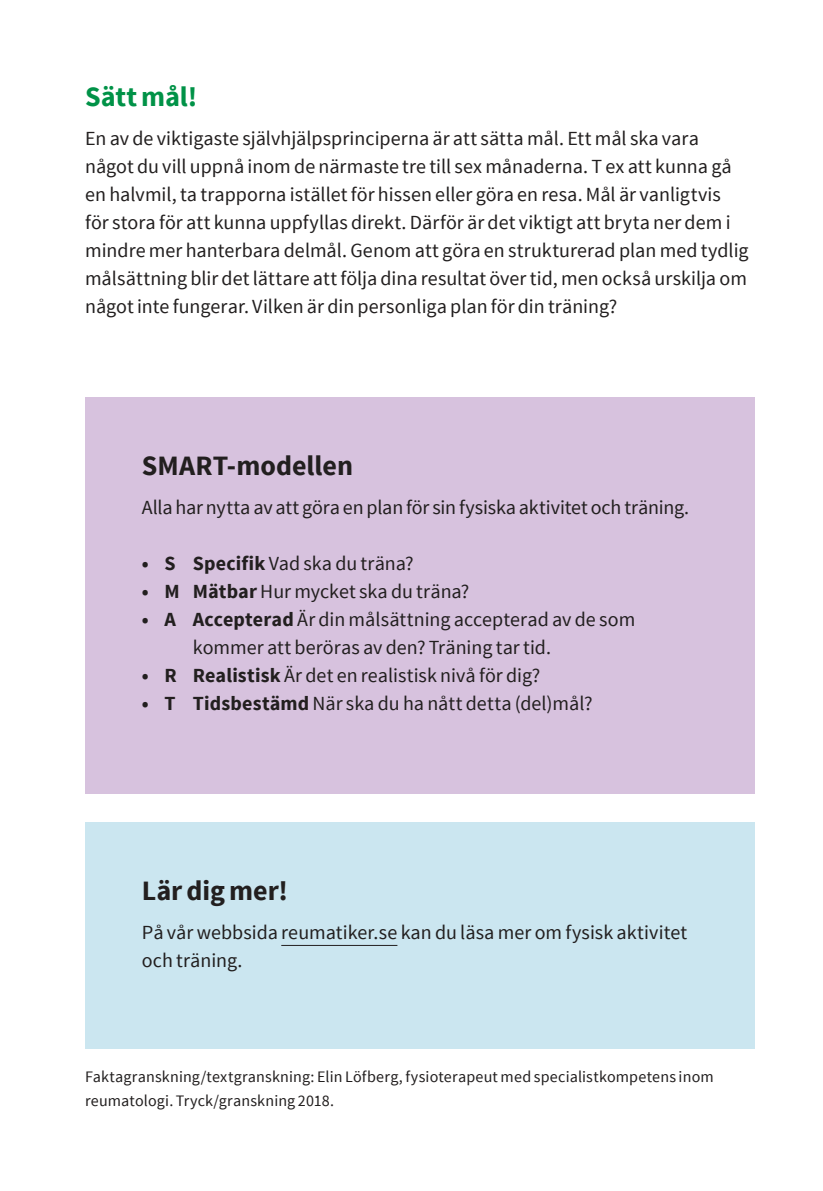
<style>
.page{position:relative;width:823px;height:1191px;background:#fff}
.page>*{position:absolute;margin:0;border:0;box-sizing:border-box;transform-origin:0 0}
.t1{font:700 28px "Source Sans Pro";color:#221f1f}
.t2{font:700 28px "Source Sans Pro";letter-spacing:-.005em;color:#009247}
.t3{font:20px/28px "Source Sans Pro";color:#221f1f}
.t4{font:16px/24px "Source Sans Pro";letter-spacing:.01em;color:#221f1f}
.s1{font-weight:700}
</style>
<div class="page">
<div style="left:85px;top:822px;width:669px;height:227px;background:#cbe6f0"></div>
<div style="left:85px;top:397px;width:669px;height:397px;background:#d7c2de"></div>
<hr style="left:281px;top:945px;width:116px;height:1px;background:#221f1f">
<h1 class="t2" style="left:85px;top:79px;width:113px">Sätt mål!</h1>
<p class="t3" style="left:85px;top:125px;width:664px">En av de viktigaste självhjälpsprinciperna är att sätta mål. Ett mål ska vara något du vill uppnå inom de närmaste tre till sex månaderna. T ex att kunna gå en halvmil, ta trapporna istället för hissen eller göra en resa. Mål är vanligtvis för stora för att kunna uppfyllas direkt. Därför är det viktigt att bryta ner dem i mindre mer hanterbara delmål. Genom att göra en strukturerad plan med tydlig målsättning blir det lättare att följa dina resultat över tid, men också urskilja om något inte fungerar. Vilken är din personliga plan för din träning?</p>
<h1 class="t1" style="left:142px;top:453px;width:213px">SMART-modellen</h1>
<p class="t3" style="left:142px;top:494px;width:548px">Alla har nytta av att göra en plan för sin fysiska aktivitet och träning.</p>
<p class="t3" style="left:142px;top:550px;width:273px"><span class="s1">• S Specifik</span> Vad ska du träna?</p>
<p class="t3" style="left:142px;top:578px;width:329px"><span class="s1">• M Mätbar</span> Hur mycket ska du träna?</p>
<p class="t3" style="left:193px;top:606px;width:443px;text-indent:-51px"><span class="s1">• A Accepterad</span> Är din målsättning accepterad av de som kommer att beröras av den? Träning tar tid.</p>
<p class="t3" style="left:142px;top:662px;width:399px"><span class="s1">• R Realistisk</span> Är det en realistisk nivå för dig?</p>
<p class="t3" style="left:142px;top:690px;width:452px"><span class="s1">• T Tidsbestämd</span> När ska du ha nått detta (del)mål?</p>
<h1 class="t1" style="left:142px;top:872px;width:148px">Lär dig mer!</h1>
<p class="t3" style="left:142px;top:919px;width:546px">På vår webbsida reumatiker.se kan du läsa mer om fysisk aktivitet och träning.</p>
<p class="t4" style="left:85px;top:1064px;width:629px">Faktagranskning/textgranskning: Elin Löfberg, fysioterapeut med specialistkompetens inom reumatologi. Tryck/granskning 2018.</p>
</div>
